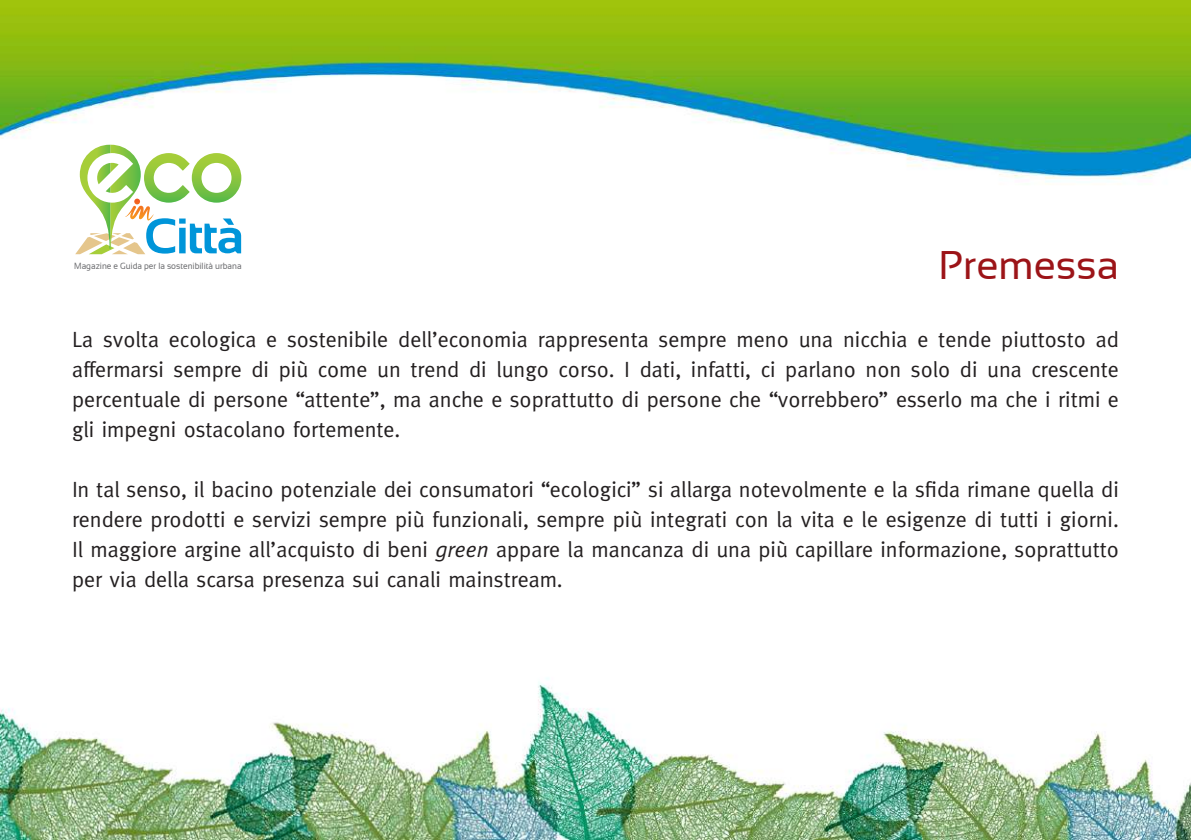
<style>
.page{position:relative;width:1191px;height:840px;background:#fff}
.page>*{position:absolute;margin:0;border:0;box-sizing:border-box;transform-origin:0 0}
.t1{font:40px "Sansation";color:#9c1418}
.t2{font:22px/30px "Meta";color:#231f20;text-align:justify}
.t3{font:9px "Sansation";color:#6c6d70;scale:.92 1}
.s1{font-style:italic}
</style>
<div class="page">
<img style="left:0;top:0;width:1190px;height:838px">
<svg style="left:75px;top:145px;width:166px;height:109px"></svg>
<p class="t3" style="left:74px;top:260px;width:183px">Magazine e Guida per la sostenibilità urbana</p>
<h1 class="t1" style="left:938px;top:242px;width:182px">Premessa</h1>
<p class="t2" style="left:72px;top:323px;width:1048px">La svolta ecologica e sostenibile dell’economia rappresenta sempre meno una nicchia e tende piuttosto ad affermarsi sempre di più come un trend di lungo corso. I dati, infatti, ci parlano non solo di una crescente percentuale di persone “attente”, ma anche e soprattutto di persone che “vorrebbero” esserlo ma che i ritmi e gli impegni ostacolano fortemente.</p>
<p class="t2" style="left:72px;top:473px;width:1048px">In tal senso, il bacino potenziale dei consumatori “ecologici” si allarga notevolmente e la sfida rimane quella di rendere prodotti e servizi sempre più funzionali, sempre più integrati con la vita e le esigenze di tutti i giorni.<br>Il maggiore argine all’acquisto di beni <span class="s1">green</span> appare la mancanza di una più capillare informazione, soprattutto per via della scarsa presenza sui canali mainstream.</p>
</div>
